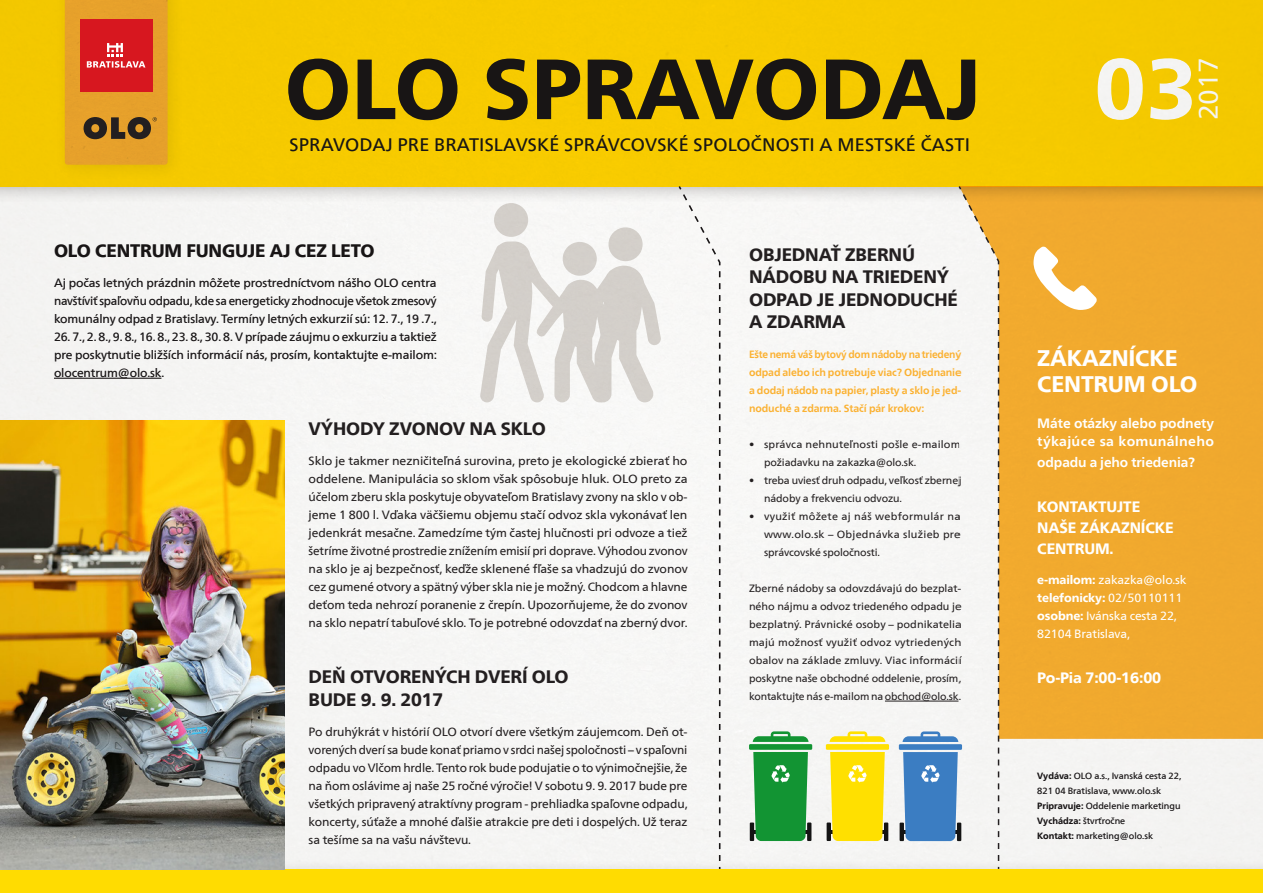
<style>
.page{position:relative;width:1263px;height:893px;background:#fff}
.page>*{position:absolute;margin:0;border:0;box-sizing:border-box;transform-origin:0 0}
.t1{font:800 85.2px "Frutiger Neue LT Com";color:#231f20}
.t2{font:800 85.2px "Frutiger Neue LT Com";color:#fff}
.t3{font:27.15px "Frutiger Neue LT Com";color:#fff}
.olo{font:800 22.5px/25.5px "Frutiger Neue LT Com";letter-spacing:-.01em;color:#fff}
.olo-2{font:800 18px/22.5px "Frutiger Neue LT Com";letter-spacing:-.01em;color:#231f20}
.t4{font:18px "Frutiger Neue LT Com";letter-spacing:.01em;color:#231f20}
.olo-3{font:800 15px/21px "Frutiger Neue LT Com";letter-spacing:-.01em;color:#fff}
.olo-4{font:700 13.5px/18px "Frutiger Neue LT Com";letter-spacing:-.005em;color:#fff}
.olo-5{font:12px/18px "Frutiger Neue LT Com";letter-spacing:-.01em;color:#231f20;text-align:justify}
.olo-6{font:12px/18px "Frutiger Neue LT Com";letter-spacing:-.01em;color:#fff}
.olo-7{font:10.5px/18px "Frutiger Neue LT Com";letter-spacing:-.01em;color:#231f20;text-align:justify}
.olo-8{font:700 10.5px/18px "Frutiger Neue LT Com";letter-spacing:-.01em;color:#fbb131;text-align:justify;scale:.96 1}
.olo-9{font:10.5px/18px "Frutiger Neue LT Com";letter-spacing:.015em;color:#231f20}
.t5{font:9px/15px "Frutiger Neue LT Com";color:#231f20}
.s1{font-weight:800}
.s2{font-weight:700}
</style>
<div class="page">
<img style="left:0;top:0;width:1263px;height:859px">
<div style="left:53px;top:0;width:132px;height:182px;background:#f0c600"></div>
<svg style="left:65px;top:0;width:103px;height:165px;background:#d7722a"></svg>
<hr style="left:885px;top:701px;width:73px;height:1px;background:#231f20">
<div style="left:1000px;top:186px;width:263px;height:553px;background:#f1a92e"></div>
<hr style="left:750px;top:822px;width:4px;height:19px;background:#141414">
<hr style="left:807px;top:822px;width:4px;height:19px;background:#141414">
<svg style="left:753px;top:731px;width:55px;height:11px"></svg>
<div style="left:749px;top:744px;width:63px;height:6px;background:#129433"></div>
<hr style="left:827px;top:822px;width:4px;height:19px;background:#141414">
<hr style="left:884px;top:822px;width:4px;height:19px;background:#141414">
<svg style="left:829px;top:731px;width:56px;height:11px"></svg>
<div style="left:826px;top:744px;width:63px;height:6px;background:#ffe000"></div>
<svg style="left:1033px;top:246px;width:64px;height:64px"></svg>
<div style="left:0;top:859px;width:1263px;height:34px;background:#231f20;opacity:.2"></div>
<div style="left:0;top:870px;width:1263px;height:23px;background:#ffdc01"></div>
<svg style="left:480px;top:241px;width:181px;height:161px"></svg>
<div style="left:608px;top:227px;width:35px;height:34px;background:#d3cfca;border-radius:50%"></div>
<div style="left:494px;top:203px;width:34px;height:34px;background:#d3cfca;border-radius:50%"></div>
<img style="left:0;top:421px;width:285px;height:448px">
<svg style="left:753px;top:752px;width:55px;height:89px;background:#229a41"></svg>
<svg style="left:830px;top:752px;width:55px;height:89px;background:#fcdf12"></svg>
<svg style="left:899px;top:184px;width:101px;height:686px"></svg>
<p class="t1" style="left:285px;top:38px;width:698px">OLO SPRAVODAJ</p>
<p class="t4" style="left:289px;top:134px;width:682px">SPRAVODAJ PRE BRATISLAVSKÉ SPRÁVCOVSKÉ SPOLOČNOSTI A MESTSKÉ ČASTI</p>
<p class="olo-2" style="left:54px;top:240px;width:322px">OLO CENTRUM FUNGUJE AJ CEZ LETO</p>
<p class="olo-5" style="left:54px;top:274px;width:384px">Aj počas letných prázdnin môžete prostredníctvom nášho OLO centra navštíviť spaľovňu odpadu, kde sa energeticky zhodnocuje všetok zmesový komunálny odpad z Bratislavy. Termíny letných exkurzií sú: 12. 7., 19 .7.,</p>
<p class="olo-5" style="left:54px;top:328px;width:385px">26. 7., 2. 8., 9. 8., 16. 8., 23. 8., 30. 8. V prípade záujmu o exkurziu a taktiež pre poskytnutie bližších informácií nás, prosím, kontaktujte e-mailom: olocentrum@olo.sk.</p>
<p class="olo-2" style="left:309px;top:417px;width:239px">VÝHODY ZVONOV NA SKLO</p>
<p class="olo-5" style="left:309px;top:451px;width:381px">Sklo je takmer nezničiteľná surovina, preto je ekologické zbierať ho oddelene. Manipulácia so sklom však spôsobuje hluk. OLO preto za účelom zberu skla poskytuje obyvateľom Bratislavy zvony na sklo v ob&shy;jeme 1 800 l. Vďaka väčšiemu objemu stačí odvoz skla vykonávať len jedenkrát mesačne. Zamedzíme tým častej hlučnosti pri odvoze a tiež šetríme životné prostredie znížením emisií pri doprave. Výhodou zvonov na sklo je aj bezpečnosť, keďže sklenené fľaše sa vhadzujú do zvonov cez gumené otvory a spätný výber skla nie je možný. Chodcom a hlavne deťom teda nehrozí poranenie z črepín. Upozorňujeme, že do zvonov na sklo nepatrí tabuľové sklo. To je potrebné odovzdať na zberný dvor.</p>
<p class="olo-2" style="left:309px;top:666px;width:262px">DEŇ OTVORENÝCH DVERÍ OLO</p>
<p class="olo-2" style="left:309px;top:688px;width:136px">BUDE 9. 9. 2017</p>
<p class="olo-5" style="left:309px;top:723px;width:380px">Po druhýkrát v histórií OLO otvorí dvere všetkým záujemcom. Deň ot&shy;vorených dverí sa bude konať priamo v srdci našej spoločnosti – v spaľovni odpadu vo Vlčom hrdle. Tento rok bude podujatie o to výnimočnejšie, že na ňom oslávime aj naše 25 ročné výročie! V sobotu 9. 9. 2017 bude pre všetkých pripravený atraktívny program - prehliadka spaľovne odpadu, koncerty, súťaže a mnohé ďalšie atrakcie pre deti i dospelých. Už teraz sa tešíme sa na vašu návštevu.</p>
<p class="olo-2" style="left:749px;top:243px;width:210px">OBJEDNAŤ ZBERNÚ<br>NÁDOBU NA TRIEDENÝ<br>ODPAD JE JEDNODUCHÉ<br>A ZDARMA</p>
<p class="olo-8" style="left:749px;top:346px;width:222px">Ešte nemá váš bytový dom nádoby na triedený odpad alebo ich potrebuje viac? Objednanie a dodaj nádob na papier, plasty a sklo je jed&shy;noduché a zdarma. Stačí pár krokov:</p>
<p class="olo-9" style="left:764px;top:435px;width:198px;text-indent:-15px">• správca nehnuteľnosti pošle e-mailom požiadavku na zakazka@olo.sk.</p>
<p class="olo-7" style="left:764px;top:471px;width:198px;text-indent:-15px">• treba uviesť druh odpadu, veľkosť zbernej nádoby a frekvenciu odvozu.</p>
<p class="olo-7" style="left:764px;top:507px;width:198px;text-indent:-15px">• využiť môžete aj náš webformulár na www.olo.sk – Objednávka služieb pre správcovské spoločnosti.</p>
<p class="olo-7" style="left:749px;top:579px;width:214px">Zberné nádoby sa odovzdávajú do bezplat&shy;ného nájmu a odvoz triedeného odpadu je bezplatný. Právnické osoby – podnikatelia majú možnosť využiť odvoz vytriedených obalov na základe zmluvy. Viac informácií poskytne naše obchodné oddelenie, prosím, kontaktujte nás e-mailom na obchod@olo.sk.</p>
<p class="t2" style="left:1094px;top:38px;width:104px">03</p>
<p class="t3" style="left:1191px;top:120px;width:64px;rotate:-90deg">2017</p>
<p class="olo" style="left:1037px;top:346px;width:162px">ZÁKAZNÍCKE<br>CENTRUM OLO</p>
<p class="olo-4" style="left:1037px;top:414px;width:178px">Máte otázky alebo podnety týkajúce sa komunálneho</p>
<p class="olo-4" style="left:1037px;top:453px;width:159px">odpadu a jeho triedenia?</p>
<p class="olo-3" style="left:1037px;top:496px;width:138px">KONTAKTUJTE<br>NAŠE ZÁKAZNÍCKE<br>CENTRUM.</p>
<p class="olo-6" style="left:1037px;top:570px;width:151px"><span class="s1">e-mailom:</span> zakazka@olo.sk <span class="s1">telefonicky:</span> 02/50110111 <span class="s1">osobne:</span> Ivánska cesta 22,<br>82104 Bratislava,</p>
<p class="olo-3" style="left:1037px;top:667px;width:126px">Po-Pia 7:00-16:00</p>
<p class="t5" style="left:1037px;top:768px;width:145px"><span class="s2">Vydáva:</span> OLO a.s., Ivanská cesta 22,<br>821 04 Bratislava, www.olo.sk<br><span class="s2">Pripravuje:</span> Oddelenie marketingu<br><span class="s2">Vychádza:</span> štvrťročne</p>
<p class="t5" style="left:1037px;top:828px;width:117px"><span class="s2">Kontakt:</span> marketing@olo.sk</p>
</div>
